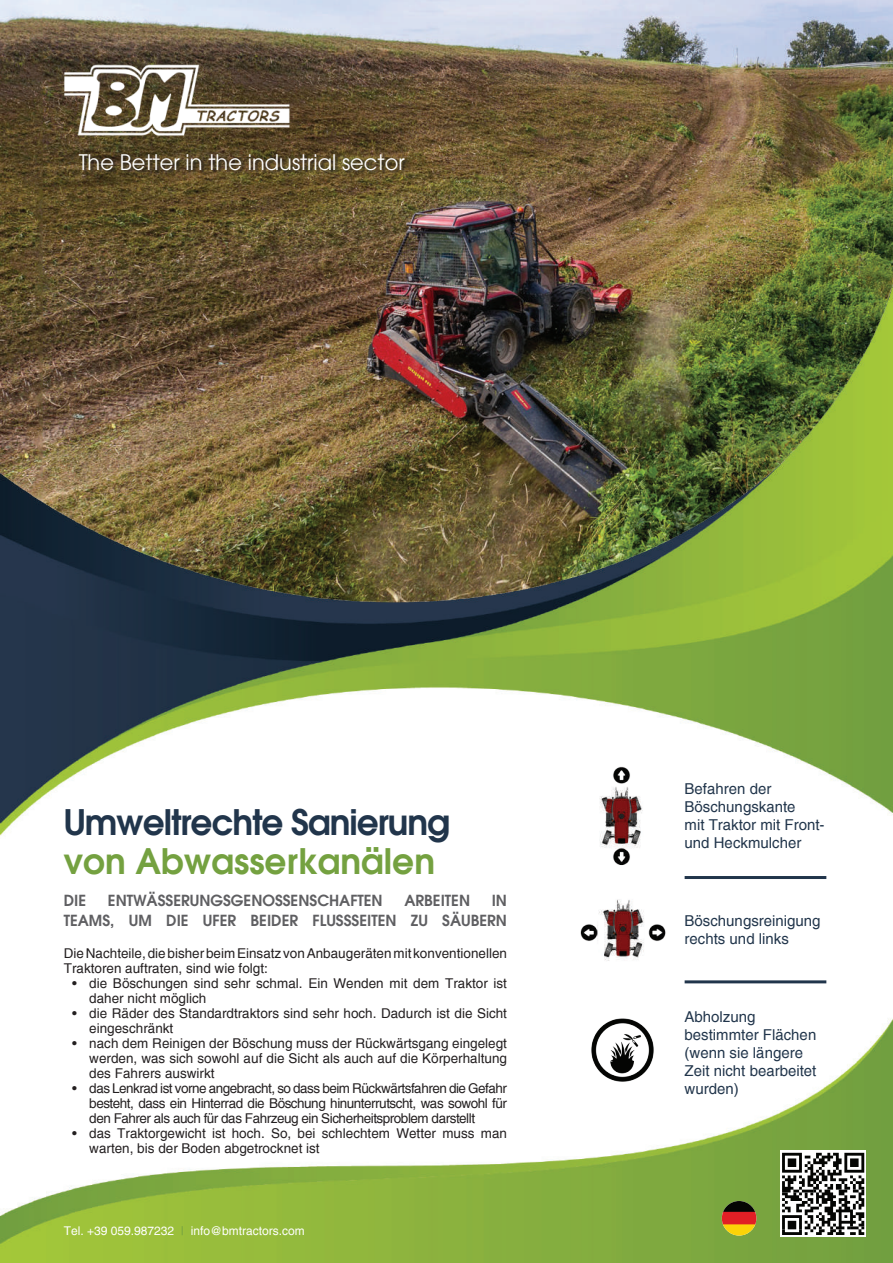
<style>
.page{position:relative;width:893px;height:1263px;background:#fff}
.page>*{position:absolute;margin:0;border:0;box-sizing:border-box;transform-origin:0 0}
.t1{font:600 34.5px "Avant Garde";letter-spacing:-.03em;color:#21354b}
.t2{font:600 34.5px "Avant Garde";color:#74a140}
.t3{font:21px "Avant Garde";color:#fff}
.t4{font:15px/18px "Helvetica";color:#21354b}
.t5{font:600 15px/19.5px "Avant Garde";color:#5f5f62;text-align:right}
.t6{font:13.5px/15px "Helvetica";color:#231f20}
.t7{font:12px "Helvetica";color:#fff}
.s1{color:#74a140}
</style>
<div class="page">
<img style="left:0;top:0;width:893px;height:270px">
<img style="left:0;top:270px;width:893px;height:993px">
<img style="left:60px;top:58px;width:234px;height:85px">
<svg style="left:780px;top:1151px;width:86px;height:86px"></svg>
<svg style="left:782px;top:1153px;width:82px;height:82px"></svg>
<img style="left:584px;top:756px;width:72px;height:119px">
<img style="left:587px;top:1015px;width:71px;height:70px">
<img style="left:571px;top:893px;width:104px;height:73px">
<hr style="left:685px;top:876px;width:141px;height:3px;background:#21354b">
<hr style="left:685px;top:980px;width:141px;height:3px;background:#21354b">
<img style="left:722px;top:1201px;width:34px;height:34px;border-radius:17px">
<div style="left:79px;top:154px;width:330px;height:20px;background:#231f20;opacity:.75"></div>
<h2 class="t3" style="left:79px;top:150px;width:328px">The Better in the industrial sector</h2>
<h1 class="t1" style="left:64px;top:800px;width:388px">Umweltrechte Sanierung</h1>
<h1 class="t2" style="left:64px;top:839px;width:373px">von Abwasserkanälen</h1>
<p class="t5" style="left:64px;top:891px;width:24px">DIE</p>
<p class="t5" style="left:108px;top:891px;width:276px">ENTWÄSSERUNGSGENOSSENSCHAFTEN</p>
<p class="t5" style="left:404px;top:891px;width:67px">ARBEITEN</p>
<p class="t5" style="left:64px;top:891px;width:445px">IN<br>TEAMS, UM DIE UFER BEIDER FLUSSSEITEN ZU SÄUBERN</p>
<p class="t6" style="left:64px;top:946px;width:445px">Die Nachteile, die bisher beim Einsatz von Anbaugeräten mit konventionellen<br>Traktoren auftraten, sind wie folgt:</p>
<p class="t6" style="left:89px;top:976px;width:419px;text-indent:-17px">• die Böschungen sind sehr schmal. Ein Wenden mit dem Traktor ist daher nicht möglich</p>
<p class="t6" style="left:89px;top:1006px;width:419px;text-indent:-17px">• die Räder des Standardtraktors sind sehr hoch. Dadurch ist die Sicht eingeschränkt</p>
<p class="t6" style="left:89px;top:1036px;width:419px;text-align:justify;text-indent:-17px">• nach dem Reinigen der Böschung muss der Rückwärtsgang eingelegt werden, was sich sowohl auf die Sicht als auch auf die Körperhaltung des Fahrers auswirkt</p>
<p class="t6" style="left:89px;top:1081px;width:419px;text-align:justify;text-indent:-17px">• das Lenkrad ist vorne angebracht, so dass beim Rückwärtsfahren die Gefahr besteht, dass ein Hinterrad die Böschung hinunterrutscht, was sowohl für den Fahrer als auch für das Fahrzeug ein Sicherheitsproblem darstellt</p>
<p class="t6" style="left:89px;top:1126px;width:419px;text-indent:-17px">• das Traktorgewicht ist hoch. So, bei schlechtem Wetter muss man warten, bis der Boden abgetrocknet ist</p>
<p class="t7" style="left:64px;top:1223px;width:243px">Tel. +39 059.987232 <span class="s1">|</span> info@bmtractors.com</p>
<p class="t4" style="left:685px;top:780px;width:142px">Befahren der<br>Böschungskante<br>mit Traktor mit Front&shy;und Heckmulcher</p>
<p class="t4" style="left:685px;top:912px;width:137px">Böschungsreinigung rechts und links</p>
<p class="t4" style="left:685px;top:1008px;width:133px">Abholzung bestimmter Flächen (wenn sie längere<br>Zeit nicht bearbeitet wurden)</p>
</div>
